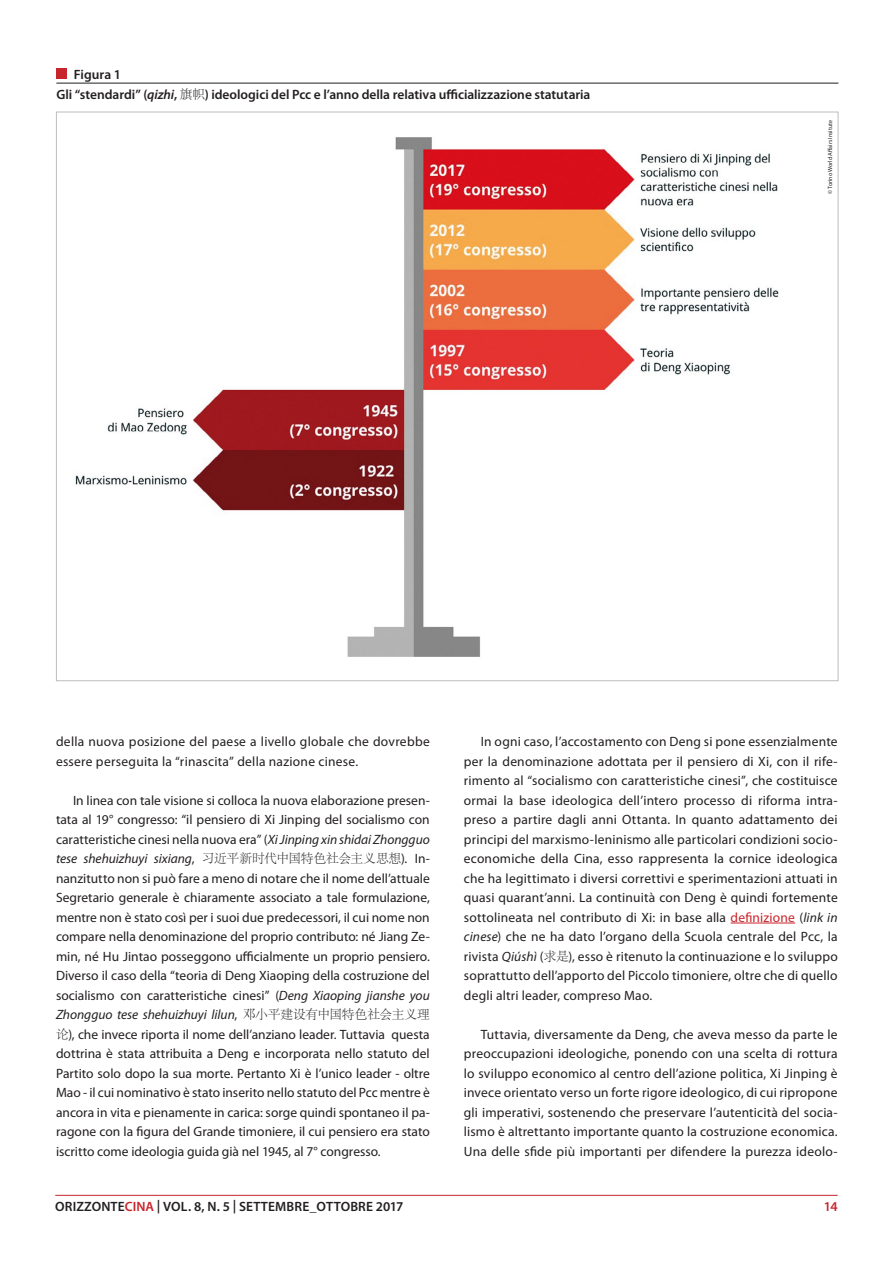
<style>
.page{position:relative;width:893px;height:1263px;background:#fff}
.page>*{position:absolute;margin:0;border:0;box-sizing:border-box;transform-origin:0 0}
.t1{font:13.5px/19.5px "Myriad Pro";letter-spacing:.015em;color:#231f20;text-align:justify}
.t2{font:600 13.5px/20.4px "Myriad Pro";color:#231f20}
.t3{font:600 13.5px "Myriad Pro";color:#c8242b}
.t4{font:6px "Myriad Pro";letter-spacing:-.005em;color:#231f20}
.s1{font-style:italic}
.s2{font-family:"Adobe Song Std";font-weight:300;font-size:12.75px}
.s3{color:#c8242b}
</style>
<div class="page">
<hr style="left:55px;top:1195px;width:783px;height:1px;background:#c8242b">
<hr style="left:731px;top:923px;width:64px;height:1px;background:#c8242b">
<img style="left:75px;top:137px;width:704px;height:520px">
<hr style="left:56px;top:83px;width:782px;height:1px;background:#231f20">
<div style="left:56px;top:68px;width:11px;height:11px;background:#c8242b"></div>
<p class="t2" style="left:56px;top:64px;width:535px;text-indent:17px">Figura 1<br>Gli “stendardi” (<span class="s1">qizhi</span>, <span class="s2">旗帜</span>) ideologici del Pcc e l’anno della relativa ufficializzazione statutaria</p>
<p class="t4" style="left:827px;top:194px;width:76px;rotate:-90deg">© Torino World Affairs Insitute</p>
<p class="t1" style="left:56px;top:732px;width:375px">della nuova posizione del paese a livello globale che dovrebbe essere perseguita la “rinascita” della nazione cinese.</p>
<p class="t1" style="left:56px;top:791px;width:375px;text-indent:17px">In linea con tale visione si colloca la nuova elaborazione presen&shy;tata al 19° congresso: “il pensiero di Xi Jinping del socialismo con caratteristiche cinesi nella nuova era” (<span class="s1">Xi Jinping xin shidai Zhongguo tese shehuizhuyi sixiang</span>, <span class="s2">习近平新时代中国特色社会主义思想</span>). In&shy;nanzitutto non si può fare a meno di notare che il nome dell’attuale Segretario generale è chiaramente associato a tale formulazione, mentre non è stato così per i suoi due predecessori, il cui nome non compare nella denominazione del proprio contributo: né Jiang Ze&shy;min, né Hu Jintao posseggono ufficialmente un proprio pensiero.<br>Diverso il caso della “teoria di Deng Xiaoping della costruzione del socialismo con caratteristiche cinesi” (<span class="s1">Deng Xiaoping jianshe you Zhongguo tese shehuizhuyi lilun</span>, <span class="s2">邓小平建设有中国特色社会主义理论</span>), che invece riporta il nome dell’anziano leader. Tuttavia questa dottrina è stata attribuita a Deng e incorporata nello statuto del Partito solo dopo la sua morte. Pertanto Xi è l’unico leader - oltre Mao - il cui nominativo è stato inserito nello statuto del Pcc mentre è ancora in vita e pienamente in carica: sorge quindi spontaneo il pa&shy;ragone con la figura del Grande timoniere, il cui pensiero era stato iscritto come ideologia guida già nel 1945, al 7° congresso.</p>
<p class="t1" style="left:464px;top:732px;width:375px;text-indent:17px">In ogni caso, l’accostamento con Deng si pone essenzialmente per la denominazione adottata per il pensiero di Xi, con il rife&shy;rimento al “socialismo con caratteristiche cinesi”, che costituisce ormai la base ideologica dell’intero processo di riforma intra&shy;preso a partire dagli anni Ottanta. In quanto adattamento dei principi del marxismo-leninismo alle particolari condizioni socio&shy;economiche della Cina, esso rappresenta la cornice ideologica che ha legittimato i diversi correttivi e sperimentazioni attuati in quasi quarant’anni. La continuità con Deng è quindi fortemente sottolineata nel contributo di Xi: in base alla <span class="s3">definizione</span> (<span class="s1">link in cinese</span>) che ne ha dato l’organo della Scuola centrale del Pcc, la rivista <span class="s1">Qiúshì</span> (<span class="s2">求是</span>), esso è ritenuto la continuazione e lo sviluppo soprattutto dell’apporto del Piccolo timoniere, oltre che di quello degli altri leader, compreso Mao.</p>
<p class="t1" style="left:464px;top:1025px;width:375px;text-indent:17px">Tuttavia, diversamente da Deng, che aveva messo da parte le preoccupazioni ideologiche, ponendo con una scelta di rottura lo sviluppo economico al centro dell’azione politica, Xi Jinping è invece orientato verso un forte rigore ideologico, di cui ripropone gli imperativi, sostenendo che preservare l’autenticità del socia&shy;lismo è altrettanto importante quanto la costruzione economica.<br>Una delle sfide più importanti per difendere la purezza ideolo-</p>
<p class="t2" style="left:55px;top:1197px;width:30px">Orizzonte</p>
<p class="t2" style="left:125px;top:1197px;width:280px"><span class="s3">cina</span> | VOL. 8, N. 5 | SETTEMBRE_OTTOBRE 2017</p>
<p class="t3" style="left:824px;top:1199px;width:15px">14</p>
</div>
